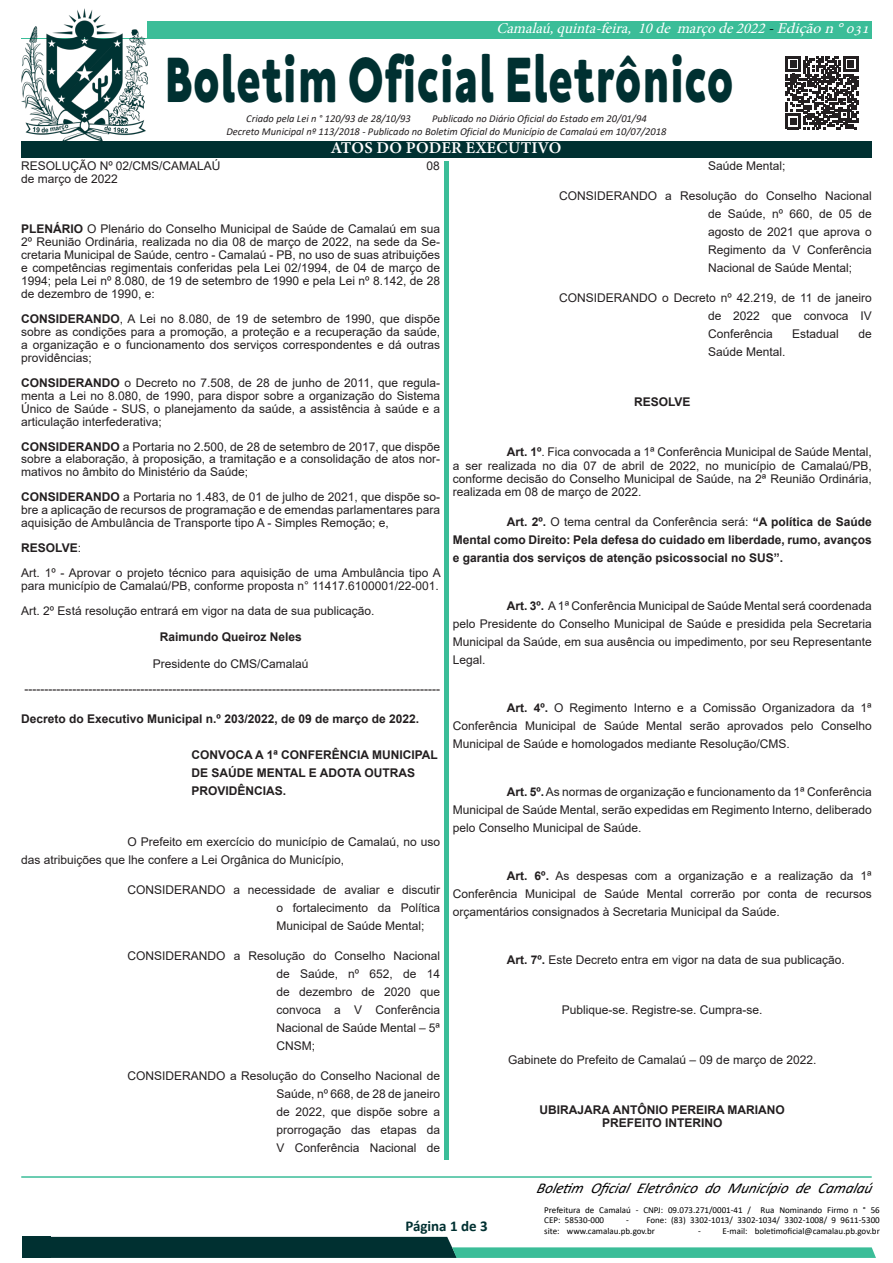
<style>
.page{position:relative;width:893px;height:1263px;background:#fff}
.page>*{position:absolute;margin:0;border:0;box-sizing:border-box;transform-origin:0 0}
.t1{font:800 65.55px "Neufreit";letter-spacing:.02em;color:#003031;scale:.71 1}
.t2{font:16.5px "Minion Variable Concept";letter-spacing:.01em;color:#fff}
.t3{font:italic 15px "Minion Pro";color:#fff}
.t4{font:italic 15px "Calibri";color:#000}
.t5{font:700 15px "Calibri";color:#003031}
.Normal__Web{font:12px/18px "Arial";color:#231f20;text-align:justify}
.Sem_Espaçamento{font:700 12px/18px "Arial";color:#231f20}
.t6{font:italic 10.5px "Calibri";color:#231f20}
.t7{font:9px/10.5px "Calibri";color:#000}
.s1{color:#000}
.s2{font-weight:700}
.s3{font-weight:400}
</style>
<div class="page">
<div style="left:21px;top:21px;width:851px;height:17px;background:#3bbd98"></div>
<hr style="left:21px;top:1176px;width:851px;height:2px;background:#3bbd98">
<div style="left:444px;top:48px;width:5px;height:1112px;background:#3bbd98"></div>
<svg style="left:51px;top:1237px;width:825px;height:21px"></svg>
<div style="left:22px;top:1237px;width:29px;height:21px;background:#003031"></div>
<div style="left:425px;top:40px;width:38px;height:121px;background:#fff"></div>
<div style="left:21px;top:141px;width:851px;height:16px;background:#003031"></div>
<svg style="left:786px;top:56px;width:72px;height:73px"></svg>
<img style="left:21px;top:9px;width:126px;height:132px">
<p class="t3" style="left:496px;top:18px;width:380px">Camalaú,quinta-feira, 10de marçode2022<span class="s1">-</span>Ediçãon°031</p>
<p class="t1" style="left:164px;top:40px;width:803px">Boletim Oficial Eletrônico</p>
<p class="t6" style="left:246px;top:111px;width:166px">Criado pela Lei n ° 120/93 de 28/10/93</p>
<p class="t6" style="left:432px;top:111px;width:216px">Publicado no Diário Oficial do Estado em 20/01/94</p>
<p class="t6" style="left:226px;top:124px;width:442px">Decreto Municipal nº 113/2018 - Publicado no Boletim Oficial do Município de Camalaú em 10/07/2018</p>
<p class="t2" style="left:332px;top:136px;width:231px">ATOS DO PODER EXECUTIVO</p>
<p class="Normal__Web" style="left:21px;top:157px;width:201px">RESOLUÇÃO Nº 02/CMS/CAMALAÚ</p>
<p class="Normal__Web" style="left:427px;top:157px;width:15px">08</p>
<p class="Normal__Web" style="left:21px;top:170px;width:98px">de março de 2022</p>
<p class="Normal__Web" style="left:21px;top:222px;width:420px;line-height:12.9px"><span class="s2">PLENÁRIO</span> O Plenário do Conselho Municipal de Saúde de Camalaú em sua 2º Reunião Ordinária, realizada no dia 08 de março de 2022, na sede da Se&shy;cretaria Municipal de Saúde, centro - Camalaú - PB, no uso de suas atribuições e competências regimentais conferidas pela Lei 02/1994, de 04 de março de 1994; pela Lei nº 8.080, de 19 de setembro de 1990 e pela Lei nº 8.142, de 28 de dezembro de 1990, e:</p>
<p class="Normal__Web" style="left:21px;top:312px;width:420px;line-height:12.9px"><span class="s2">CONSIDERANDO</span>, A Lei no 8.080, de 19 de setembro de 1990, que dispõe sobre as condições para a promoção, a proteção e a recuperação da saúde, a organização e o funcionamento dos serviços correspondentes e dá outras providências;</p>
<p class="Normal__Web" style="left:21px;top:376px;width:420px;line-height:12.9px"><span class="s2">CONSIDERANDO</span> o Decreto no 7.508, de 28 de junho de 2011, que regula&shy;menta a Lei no 8.080, de 1990, para dispor sobre a organização do Sistema Único de Saúde - SUS, o planejamento da saúde, a assistência à saúde e a articulação interfederativa;</p>
<p class="Normal__Web" style="left:21px;top:440px;width:420px;line-height:12.9px"><span class="s2">CONSIDERANDO</span> a Portaria no 2.500, de 28 de setembro de 2017, que dispõe sobre a elaboração, à proposição, a tramitação e a consolidação de atos nor&shy;mativos no âmbito do Ministério da Saúde;</p>
<p class="Normal__Web" style="left:21px;top:491px;width:420px;line-height:12.9px"><span class="s2">CONSIDERANDO</span> a Portaria no 1.483, de 01 de julho de 2021, que dispõe so&shy;bre a aplicação de recursos de programação e de emendas parlamentares para aquisição de Ambulância de Transporte tipo A - Simples Remoção; e,</p>
<p class="Sem_Espaçamento" style="left:21px;top:539px;width:61px">RESOLVE<span class="s3">:</span></p>
<p class="Normal__Web" style="left:21px;top:566px;width:421px;line-height:12.9px">Art. 1º - Aprovar o projeto técnico para aquisição de uma Ambulância tipo A para município de Camalaú/PB, conforme proposta n° 11417.6100001/22-001.</p>
<p class="Normal__Web" style="left:21px;top:602px;width:355px">Art. 2º Está resolução entrará em vigor na data de sua publicação.</p>
<p class="Sem_Espaçamento" style="left:160px;top:628px;width:144px">Raimundo Queiroz Neles</p>
<p class="Normal__Web" style="left:153px;top:655px;width:157px">Presidente do CMS/Camalaú</p>
<p class="Normal__Web" style="left:24px;top:679px;width:417px">--------------------------------------------------------------------------------------------------------</p>
<p class="Sem_Espaçamento" style="left:21px;top:710px;width:399px">Decreto do Executivo Municipal n.º 203/2022, de 09 de março de 2022.</p>
<p class="Sem_Espaçamento" style="left:191px;top:746px;width:248px">CONVOCA A 1ª CONFERÊNCIA MUNICIPAL<br>DE SAÚDE MENTAL E ADOTA OUTRAS<br>PROVIDÊNCIAS.</p>
<p class="Normal__Web" style="left:708px;top:157px;width:79px">Saúde Mental;</p>
<p class="Normal__Web" style="left:708px;top:187px;width:165px;text-indent:-149px">CONSIDERANDO a Resolução do Conselho Nacional de Saúde, nº 660, de 05 de agosto de 2021 que aprova o Regimento da V Conferência Nacional de Saúde Mental;</p>
<p class="Normal__Web" style="left:708px;top:289px;width:165px;text-indent:-149px">CONSIDERANDO o Decreto nº 42.219, de 11 de janeiro de 2022 que convoca IV Conferência</p>
<p class="Normal__Web" style="left:792px;top:325px;width:48px">Estadual</p>
<p class="Normal__Web" style="left:858px;top:325px;width:15px">de</p>
<p class="Normal__Web" style="left:708px;top:343px;width:79px">Saúde Mental.</p>
<p class="Sem_Espaçamento" style="left:634px;top:393px;width:58px">RESOLVE</p>
<p class="Normal__Web" style="left:453px;top:445px;width:420px;line-height:13.2px;text-indent:54px"><span class="s2">Art. 1º</span>. Fica convocada a 1ª Conferência Municipal de Saúde Mental, a ser realizada no dia 07 de abril de 2022, no município de Camalaú/PB, conforme decisão do Conselho Municipal de Saúde, na 2ª Reunião Ordinária, realizada em 08 de março de 2022.</p>
<p class="Sem_Espaçamento" style="left:453px;top:513px;width:420px;text-align:justify;text-indent:54px">Art. 2º. <span class="s3">O tema central da Conferência será:</span> “A política de Saúde Mental como Direito: Pela defesa do cuidado em liberdade, rumo, avanços e garantia dos serviços de atenção psicossocial no SUS”.</p>
<p class="Normal__Web" style="left:453px;top:597px;width:420px;text-indent:54px"><span class="s2">Art. 3º.</span> A 1ª Conferência Municipal de Saúde Mental será coordenada pelo Presidente do Conselho Municipal de Saúde e presidida pela Secretaria Municipal da Saúde, em sua ausência ou impedimento, por seu Representante Legal.</p>
<p class="Normal__Web" style="left:453px;top:699px;width:420px;text-indent:54px"><span class="s2">Art. 4º.</span> O Regimento Interno e a Comissão Organizadora da 1ª Conferência Municipal de Saúde Mental serão aprovados pelo Conselho Municipal de Saúde e homologados mediante Resolução/CMS.</p>
<p class="Normal__Web" style="left:453px;top:783px;width:420px;text-indent:54px"><span class="s2">Art. 5º.</span> As normas de organização e funcionamento da 1ª Conferência Municipal de Saúde Mental, serão expedidas em Regimento Interno, deliberado pelo Conselho Municipal de Saúde.</p>
<p class="Normal__Web" style="left:453px;top:867px;width:420px;text-indent:54px"><span class="s2">Art. 6º.</span> As despesas com a organização e a realização da 1ª Conferência Municipal de Saúde Mental correrão por conta de recursos orçamentários consignados à Secretaria Municipal da Saúde.</p>
<p class="Normal__Web" style="left:507px;top:951px;width:339px"><span class="s2">Art. 7º.</span> Este Decreto entra em vigor na data de sua publicação.</p>
<p class="Normal__Web" style="left:562px;top:1001px;width:202px">Publique-se. Registre-se. Cumpra-se.</p>
<p class="Normal__Web" style="left:508px;top:1050px;width:310px">Gabinete do Prefeito de Camalaú – 09 de março de 2022.</p>
<p class="Sem_Espaçamento" style="left:540px;top:1103px;width:247px;line-height:12.9px;text-align:center">UBIRAJARA ANTÔNIO PEREIRA MARIANO<br>PREFEITO INTERINO</p>
<p class="Normal__Web" style="left:21px;top:833px;width:420px;text-indent:106px">O Prefeito em exercício do município de Camalaú, no uso das atribuições que lhe confere a Lei Orgânica do Município,</p>
<p class="Normal__Web" style="left:276px;top:881px;width:165px;text-indent:-149px">CONSIDERANDO a necessidade de avaliar e discutir o fortalecimento da Política Municipal de Saúde Mental;</p>
<p class="Normal__Web" style="left:276px;top:947px;width:165px;text-indent:-149px">CONSIDERANDO a Resolução do Conselho Nacional de Saúde, nº 652, de 14 de dezembro de 2020 que convoca a V Conferência Nacional de Saúde Mental – 5ª CNSM;</p>
<p class="Normal__Web" style="left:276px;top:1067px;width:165px;text-indent:-149px">CONSIDERANDO a Resolução do Conselho Nacional de Saúde, nº 668, de 28 de janeiro de 2022, que dispõe sobre a prorrogação das etapas da V Conferência Nacional de</p>
<p class="t5" style="left:405px;top:1215px;width:84px">Página 1 de 3</p>
<p class="t4" style="left:536px;top:1178px;width:342px">Boletim Oficial Eletrônico do Município de Camalaú</p>
<p class="t7" style="left:544px;top:1204px;width:337px">Prefeitura de Camalaú - CNPJ: 09.073.271/0001-41 / Rua Nominando Firmo n ° 56<br>CEP: 58530-000</p>
<p class="t7" style="left:544px;top:1214px;width:337px;text-indent:82px">- Fone: (83) 3302-1013/ 3302-1034/ 3302-1008/ 9 9611-5300 site: www.camalau.pb.gov.br</p>
<p class="t7" style="left:698px;top:1225px;width:183px">- E-mail: boletimoficial@camalau.pb.gov.br</p>
</div>
